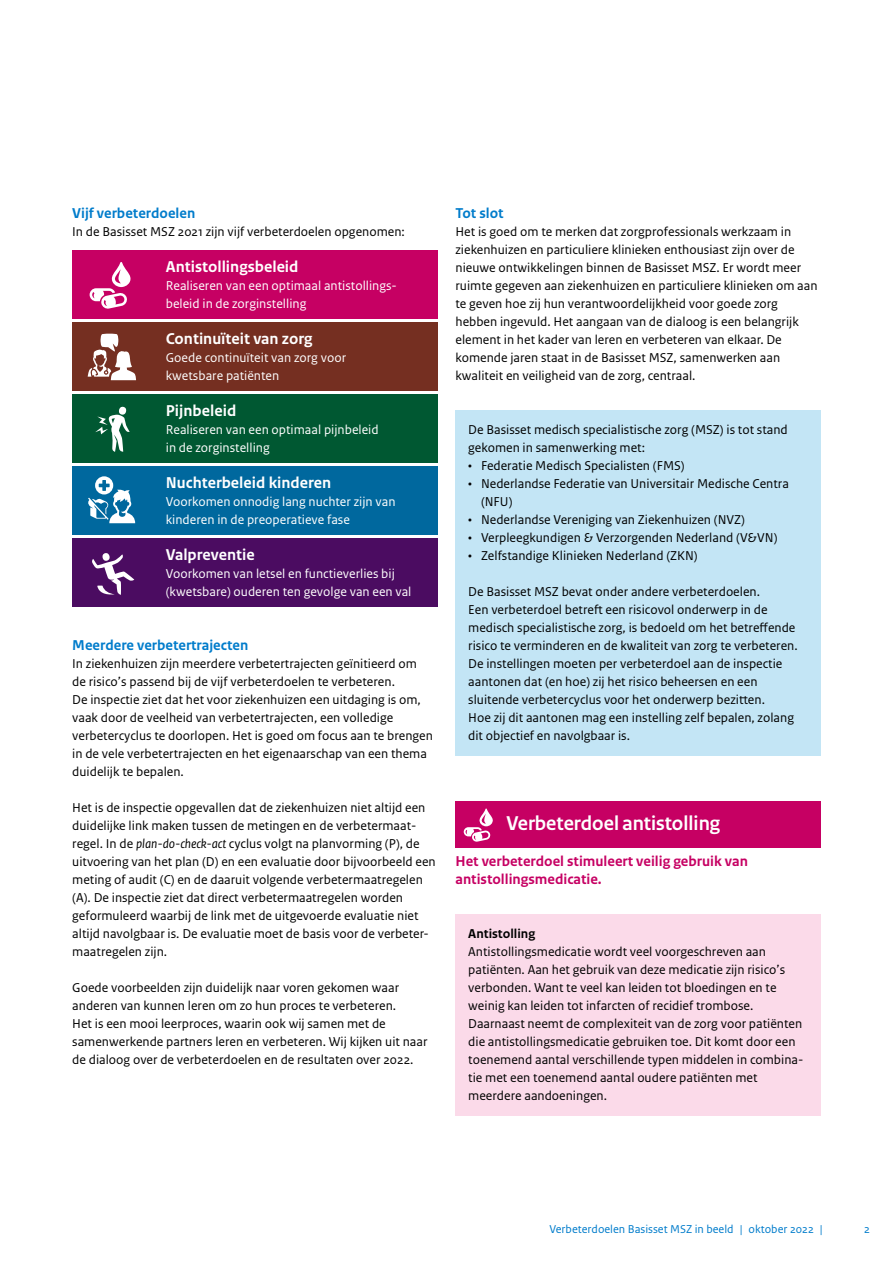
<style>
.page{position:relative;width:893px;height:1263px;background:#fff}
.page>*{position:absolute;margin:0;border:0;box-sizing:border-box;transform-origin:0 0}
.H2_04_RO_Paragraafko{font:700 21px "Rijksoverheid Sans Heading";color:#fff}
.P_10_RO_Broodtekst_S{font:700 16.5px "Rijksoverheid Sans Text";color:#fff}
.P_05_RO_Alineakop_Sa{font:700 15px/18px "Rijksoverheid Sans Text";color:#c60063}
.P_05_RO_Alineakop_Sa-2{font:700 15px "Rijksoverheid Sans Text";color:#007ccb}
.P_10_RO_Broodtekst_S-2{font:13.5px/18px "Rijksoverheid Sans Text";color:#000}
.P_21_RO_Kader_Broodt{font:13.5px/18px "Rijksoverheid Sans Text";color:#000}
.P_10_RO_Broodtekst_S-3{font:13.5px/18px "Rijksoverheid Sans Text";color:#fff}
.P_21_RO_Kader_Broodt-2{font:700 13.5px "Rijksoverheid Sans Text";color:#000}
.t1{font:12px "Rijksoverheid Sans Text";color:#007ccb}
.s1{font-style:italic}
</style>
<div class="page">
<div style="left:72px;top:250px;width:365px;height:69px;background:#c60063"></div>
<div style="left:72px;top:322px;width:365px;height:69px;background:#752f21"></div>
<div style="left:72px;top:394px;width:365px;height:69px;background:#005832"></div>
<div style="left:72px;top:466px;width:365px;height:69px;background:#00689e"></div>
<div style="left:72px;top:538px;width:365px;height:69px;background:#4b0c61"></div>
<div style="left:455px;top:410px;width:366px;height:57px;background:#c3e5f5"></div>
<div style="left:455px;top:464px;width:366px;height:57px;background:#c3e5f5"></div>
<div style="left:455px;top:518px;width:366px;height:39px;background:#c3e5f5"></div>
<div style="left:455px;top:536px;width:366px;height:39px;background:#c3e5f5"></div>
<div style="left:455px;top:572px;width:366px;height:183px;background:#c3e5f5"></div>
<div style="left:455px;top:801px;width:366px;height:47px;background:#c60063"></div>
<div style="left:455px;top:914px;width:366px;height:39px;background:#fbdae9"></div>
<div style="left:455px;top:932px;width:366px;height:183px;background:#fbdae9"></div>
<svg style="left:90px;top:262px;width:41px;height:47px"></svg>
<svg style="left:88px;top:334px;width:48px;height:46px"></svg>
<svg style="left:95px;top:406px;width:35px;height:46px"></svg>
<svg style="left:88px;top:476px;width:47px;height:47px"></svg>
<svg style="left:92px;top:553px;width:42px;height:42px"></svg>
<svg style="left:464px;top:808px;width:29px;height:34px"></svg>
<p class="P_05_RO_Alineakop_Sa-2" style="left:72px;top:204px;width:124px">Vijf verbeterdoelen</p>
<p class="P_10_RO_Broodtekst_S-2" style="left:72px;top:223px;width:334px">In de Basisset MSZ 2021 zijn vijf verbeterdoelen opgenomen:</p>
<p class="P_10_RO_Broodtekst_S" style="left:166px;top:257px;width:134px">Antistollingsbeleid</p>
<p class="P_10_RO_Broodtekst_S-3" style="left:166px;top:277px;width:233px">Realiseren van een optimaal antistollings&shy;beleid in de zorginstelling</p>
<p class="P_10_RO_Broodtekst_S" style="left:166px;top:329px;width:148px">Continuïteit van zorg</p>
<p class="P_10_RO_Broodtekst_S-3" style="left:166px;top:349px;width:182px">Goede continuïteit van zorg voor kwetsbare patiënten</p>
<p class="P_10_RO_Broodtekst_S" style="left:166px;top:401px;width:72px">Pijnbeleid</p>
<p class="P_10_RO_Broodtekst_S-3" style="left:166px;top:421px;width:214px">Realiseren van een optimaal pijnbeleid in de zorginstelling</p>
<p class="P_10_RO_Broodtekst_S" style="left:166px;top:473px;width:167px">Nuchterbeleid kinderen</p>
<p class="P_10_RO_Broodtekst_S-3" style="left:166px;top:493px;width:231px">Voorkomen onnodig lang nuchter zijn van kinderen in de preoperatieve fase</p>
<p class="P_10_RO_Broodtekst_S" style="left:166px;top:545px;width:90px">Valpreventie</p>
<p class="P_10_RO_Broodtekst_S-3" style="left:166px;top:565px;width:247px">Voorkomen van letsel en functieverlies bij (kwetsbare) ouderen ten gevolge van een val</p>
<p class="P_05_RO_Alineakop_Sa-2" style="left:72px;top:636px;width:177px">Meerdere verbetertrajecten</p>
<p class="P_10_RO_Broodtekst_S-2" style="left:72px;top:655px;width:362px">In ziekenhuizen zijn meerdere verbetertrajecten geïnitieerd om de risico’s passend bij de vijf verbeterdoelen te verbeteren.<br>De inspectie ziet dat het voor ziekenhuizen een uitdaging is om, vaak door de veelheid van verbetertrajecten, een volledige verbetercyclus te doorlopen. Het is goed om focus aan te brengen in de vele verbetertrajecten en het eigenaarschap van een thema duidelijk te bepalen.</p>
<p class="P_10_RO_Broodtekst_S-2" style="left:72px;top:799px;width:365px">Het is de inspectie opgevallen dat de ziekenhuizen niet altijd een duidelijke link maken tussen de metingen en de verbetermaat&shy;regel. In de <span class="s1">plan-do-check-act</span> cyclus volgt na planvorming (P), de uitvoering van het plan (D) en een evaluatie door bijvoorbeeld een meting of audit (C) en de daaruit volgende verbetermaatregelen (A). De inspectie ziet dat direct verbetermaatregelen worden geformuleerd waarbij de link met de uitgevoerde evaluatie niet altijd navolgbaar is. De evaluatie moet de basis voor de verbeter&shy;maatregelen zijn.</p>
<p class="P_10_RO_Broodtekst_S-2" style="left:72px;top:979px;width:357px">Goede voorbeelden zijn duidelijk naar voren gekomen waar anderen van kunnen leren om zo hun proces te verbeteren.<br>Het is een mooi leerproces, waarin ook wij samen met de samenwerkende partners leren en verbeteren. Wij kijken uit naar de dialoog over de verbeterdoelen en de resultaten over 2022.</p>
<p class="P_05_RO_Alineakop_Sa-2" style="left:455px;top:204px;width:50px">Tot slot</p>
<p class="P_10_RO_Broodtekst_S-2" style="left:455px;top:223px;width:364px">Het is goed om te merken dat zorgprofessionals werkzaam in ziekenhuizen en particuliere klinieken enthousiast zijn over de nieuwe ontwikkelingen binnen de Basisset MSZ. Er wordt meer ruimte gegeven aan ziekenhuizen en particuliere klinieken om aan te geven hoe zij hun verantwoordelijkheid voor goede zorg hebben ingevuld. Het aangaan van de dialoog is een belangrijk element in het kader van leren en verbeteren van elkaar. De komende jaren staat in de Basisset MSZ, samenwerken aan kwaliteit en veiligheid van de zorg, centraal.</p>
<p class="P_21_RO_Kader_Broodt" style="left:468px;top:421px;width:321px">De Basisset medisch specialistische zorg (MSZ) is tot stand gekomen in samenwerking met:</p>
<p class="P_21_RO_Kader_Broodt" style="left:468px;top:457px;width:218px">• Federatie Medisch Specialisten (FMS)</p>
<p class="P_21_RO_Kader_Broodt" style="left:481px;top:475px;width:309px;text-indent:-13px">• Nederlandse Federatie van Universitair Medische Centra (NFU)</p>
<p class="P_21_RO_Kader_Broodt" style="left:468px;top:511px;width:278px">• Nederlandse Vereniging van Ziekenhuizen (NVZ)</p>
<p class="P_21_RO_Kader_Broodt" style="left:468px;top:529px;width:311px">• Verpleegkundigen &amp; Verzorgenden Nederland (V&amp;VN)</p>
<p class="P_21_RO_Kader_Broodt" style="left:468px;top:547px;width:231px">• Zelfstandige Klinieken Nederland (ZKN)</p>
<p class="P_21_RO_Kader_Broodt" style="left:468px;top:583px;width:331px">De Basisset MSZ bevat onder andere verbeterdoelen.<br>Een verbeterdoel betreft een risicovol onderwerp in de medisch specialistische zorg, is bedoeld om het betreffende risico te verminderen en de kwaliteit van zorg te verbeteren.<br>De instellingen moeten per verbeterdoel aan de inspectie aantonen dat (en hoe) zij het risico beheersen en een sluitende verbetercyclus voor het onderwerp bezitten.<br>Hoe zij dit aantonen mag een instelling zelf bepalen, zolang dit objectief en navolgbaar is.</p>
<h2 class="H2_04_RO_Paragraafko" style="left:506px;top:811px;width:215px">Verbeterdoel antistolling</h2>
<p class="P_05_RO_Alineakop_Sa" style="left:455px;top:852px;width:294px">Het verbeterdoel stimuleert veilig gebruik van antistollingsmedicatie.</p>
<p class="P_21_RO_Kader_Broodt-2" style="left:468px;top:926px;width:69px">Antistolling</p>
<p class="P_21_RO_Kader_Broodt" style="left:468px;top:943px;width:337px">Antistollingsmedicatie wordt veel voorgeschreven aan patiënten. Aan het gebruik van deze medicatie zijn risico’s verbonden. Want te veel kan leiden tot bloedingen en te weinig kan leiden tot infarcten of recidief trombose.<br>Daarnaast neemt de complexiteit van de zorg voor patiënten die antistollingsmedicatie gebruiken toe. Dit komt door een toenemend aantal verschillende typen middelen in combina&shy;tie met een toenemend aantal oudere patiënten met meerdere aandoeningen.</p>
<p class="t1" style="left:549px;top:1222px;width:275px">Verbeterdoelen Basisset MSZ in beeld | oktober 2022 |</p>
<p class="t1" style="left:864px;top:1222px;width:7px">2</p>
</div>
